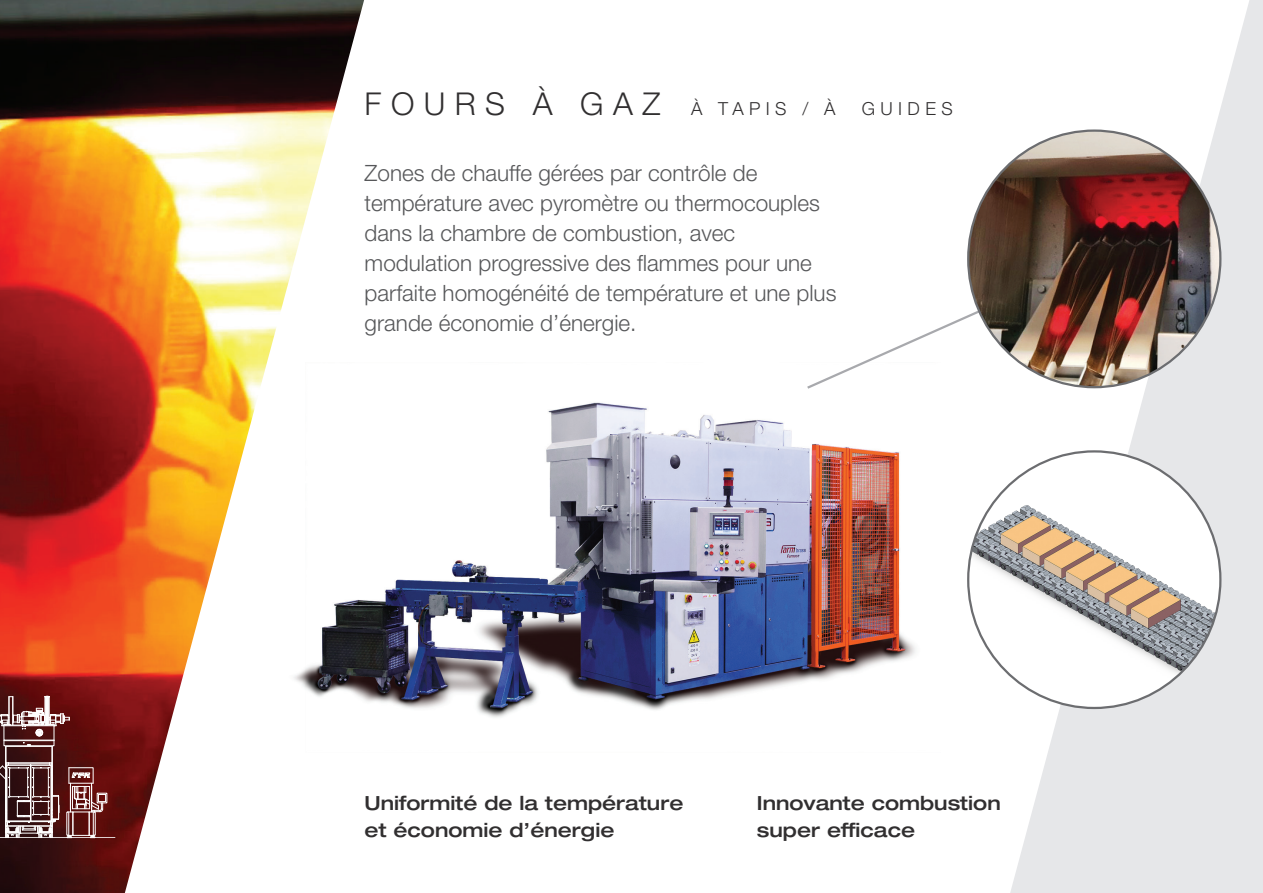
<style>
.page{position:relative;width:1263px;height:893px;background:#fff}
.page>*{position:absolute;margin:0;border:0;box-sizing:border-box;transform-origin:0 0}
.Titolo_-_kerning300{font:300 31.5px "Helvetica Neue";letter-spacing:.3em;color:#312f30}
.Sottotitolo{font:300 22.5px/30px "Helvetica Neue";color:#57585a}
.note_tecniche{font:500 expanded 19.5px/27px "Helvetica Neue";color:#312f30}
.Titolo_-_kerning300-2{font:300 18px "Helvetica Neue";letter-spacing:.3em;color:#312f30}
</style>
<div class="page">
<svg style="left:1010px;top:0;width:253px;height:893px;fill:#e6e7e9"></svg>
<img style="left:364px;top:402px;width:552px;height:316px">
<svg style="left:807px;top:315px;width:161px;height:74px"></svg>
<img style="left:968px;top:131px;width:252px;height:256px">
<img style="left:968px;top:451px;width:252px;height:257px">
<img style="left:0;top:0;width:364px;height:893px">
<hr style="left:0;top:837px;width:115px;height:1px;background:#fff">
<div style="left:98px;top:794px;width:8px;height:8px;border:1px solid #fff"></div>
<svg style="left:0;top:696px;width:103px;height:142px;background:#744342"></svg>
<p class="Titolo_-_kerning300" style="left:365px;top:84px;width:297px">FOURS À GAZ</p>
<p class="Titolo_-_kerning300-2" style="left:691px;top:97px;width:146px">À TAPIS / À</p>
<p class="Titolo_-_kerning300-2" style="left:862px;top:97px;width:93px">GUIDES</p>
<p class="Sottotitolo" style="left:365px;top:157px;width:473px">Zones de chauffe gérées par contrôle de température avec pyromètre ou thermocouples dans la chambre de combustion, avec modulation progressive des flammes pour une parfaite homogénéité de température et une plus grande économie d’énergie.</p>
<p class="note_tecniche" style="left:365px;top:789px;width:320px">Uniformité de la température et économie d’énergie</p>
<p class="note_tecniche" style="left:757px;top:789px;width:245px">Innovante combustion super efficace</p>
</div>
